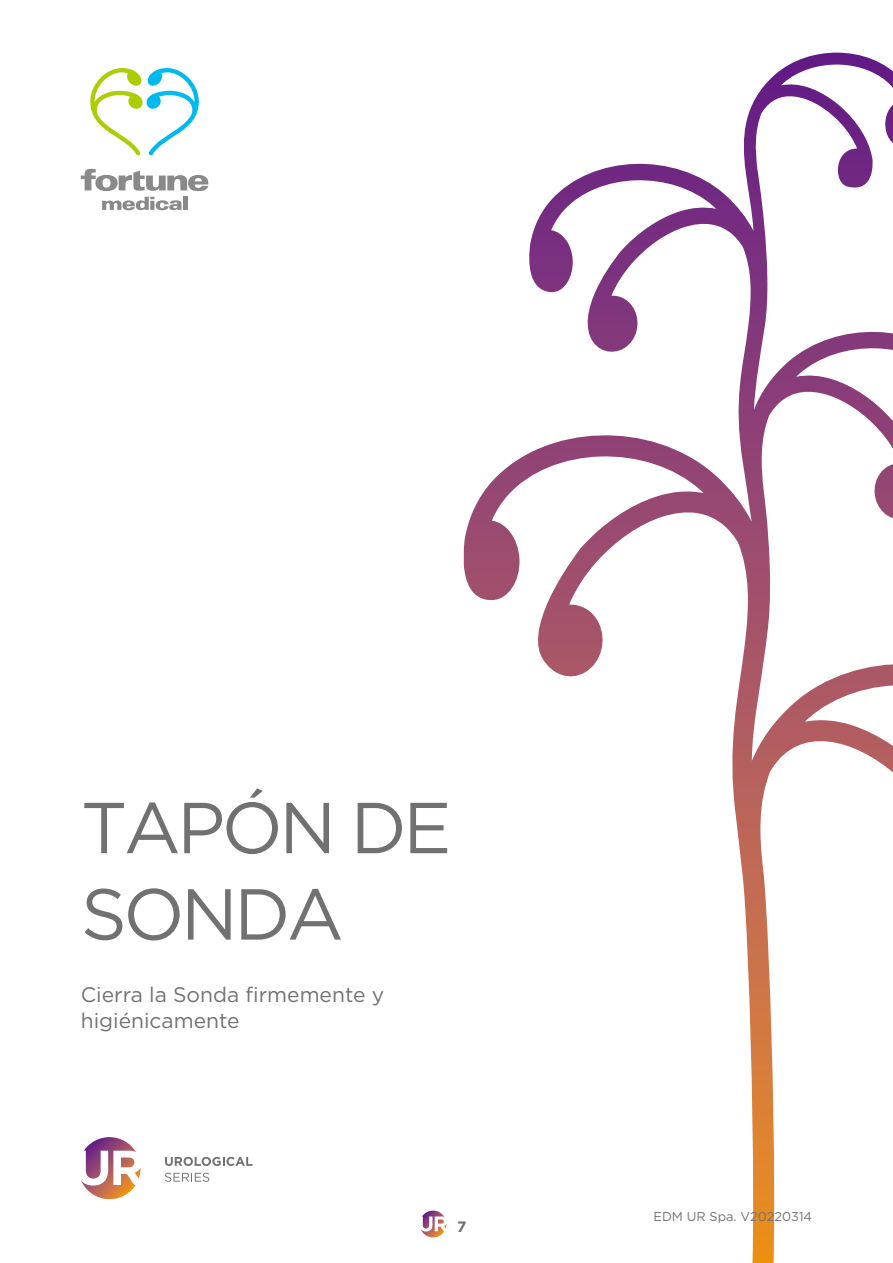
<style>
.page{position:relative;width:893px;height:1263px;background:#fff}
.page>*{position:absolute;margin:0;border:0;box-sizing:border-box;transform-origin:0 0}
.t1{font:72px/86.4px "Gotham";letter-spacing:-.05em;color:#727171}
.t2{font:21px/25.2px "Gotham";color:#727171}
.t3{font:700 15px "Gotham";color:#727171}
.t4{font:12.75px "Gotham";color:#727171}
</style>
<div class="page">
<svg style="left:464px;top:74px;width:429px;height:1189px"></svg>
<svg style="left:165px;top:1157px;width:88px;height:9px"></svg>
<svg style="left:165px;top:1173px;width:44px;height:9px"></svg>
<svg style="left:81px;top:1137px;width:60px;height:62px"></svg>
<svg style="left:102px;top:197px;width:80px;height:13px"></svg>
<hr style="left:183px;top:197px;width:4px;height:13px;background:#898989">
<svg style="left:81px;top:169px;width:127px;height:22px"></svg>
<svg style="left:90px;top:68px;width:109px;height:87px"></svg>
<svg style="left:421px;top:1210px;width:25px;height:27px"></svg>
<h1 class="t1" style="left:81px;top:783px;width:372px">TAPÓN DE<br>SONDA</h1>
<p class="t2" style="left:81px;top:982px;width:305px">Cierra la Sonda firmemente y higiénicamente</p>
<p class="t3" style="left:457px;top:1217px;width:11px">7</p>
<p class="t4" style="left:653px;top:1209px;width:160px">EDM UR Spa. V20220314</p>
</div>
